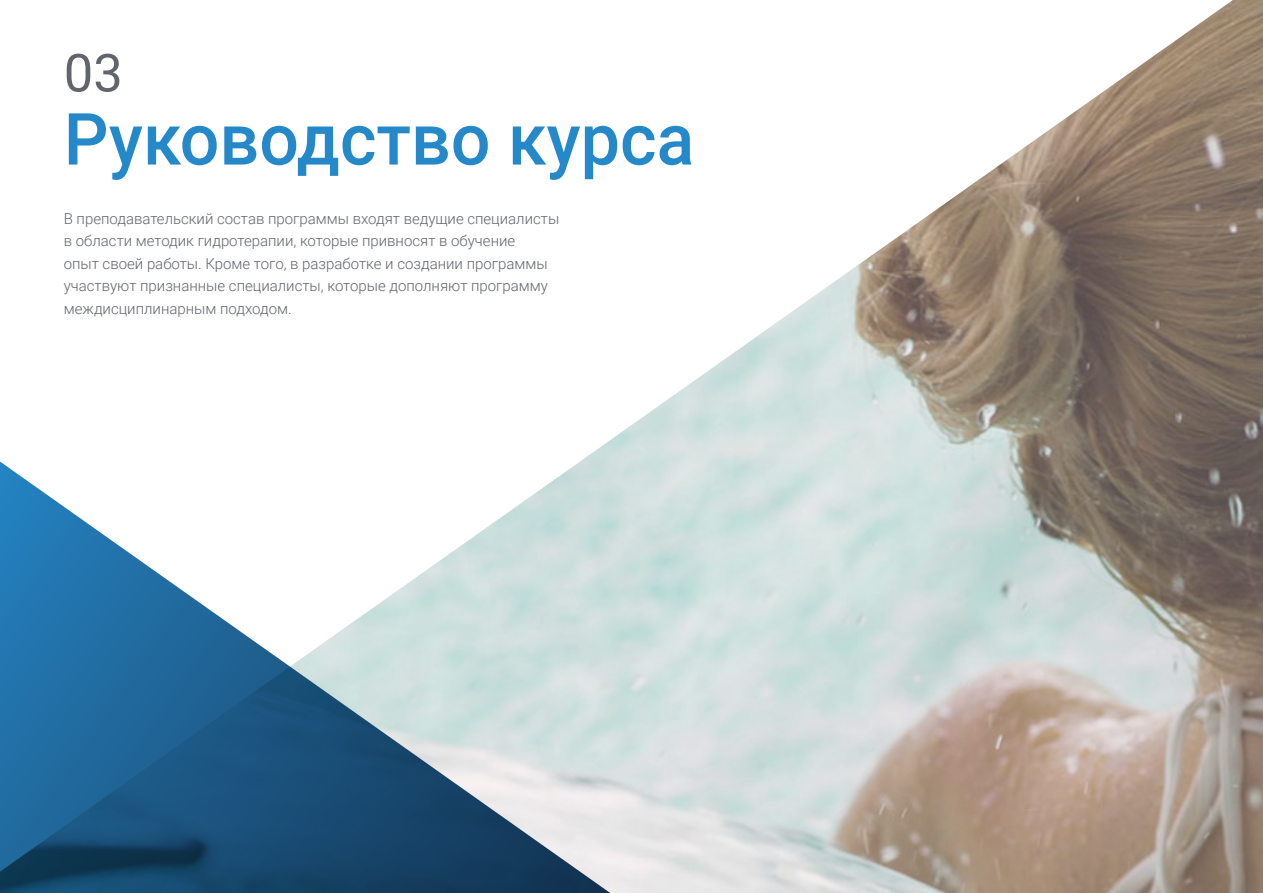
<style>
.page{position:relative;width:1263px;height:893px;background:#fff}
.page>*{position:absolute;margin:0;border:0;box-sizing:border-box;transform-origin:0 0}
.t1{font:500 72px "Roboto";color:#2488c9}
.t2{font:52.5px "Roboto";color:#61646a}
.t3{font:300 15px/22.5px "Roboto";color:#61646a}
</style>
<div class="page">
<img style="left:602px;top:0;width:661px;height:893px">
<svg style="left:0;top:446px;width:640px;height:447px"></svg>
<h2 class="t2" style="left:64px;top:36px;width:61px">03</h2>
<h1 class="t1" style="left:64px;top:89px;width:632px">Руководство курса</h1>
<p class="t3" style="left:64px;top:207px;width:497px">В преподавательский состав программы входят ведущие специалисты в области методик гидротерапии, которые привносят в обучение<br>опыт своей работы. Кроме того, в разработке и создании программы участвуют признанные специалисты, которые дополняют программу междисциплинарным подходом.</p>
</div>
